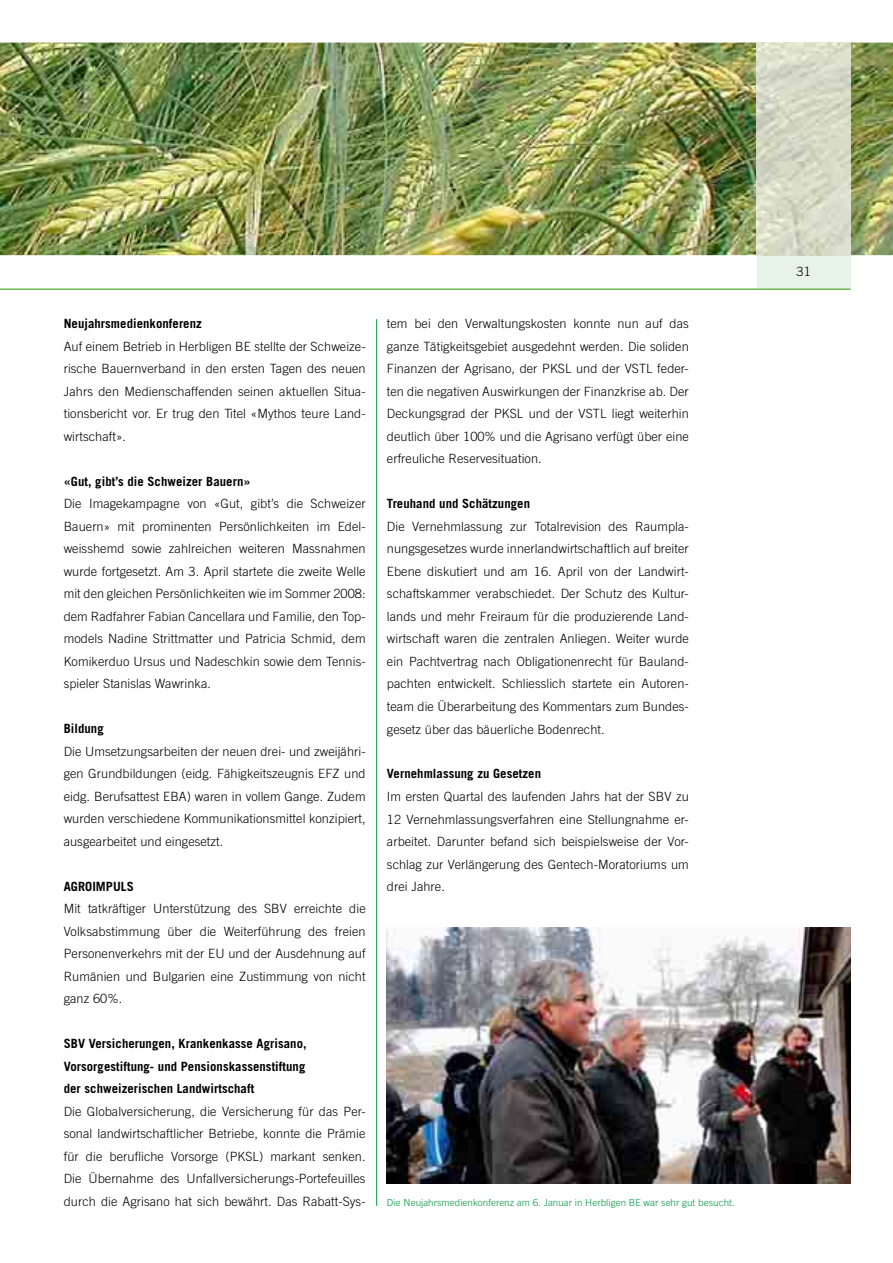
<style>
.page{position:relative;width:893px;height:1263px;background:#fff}
.page>*{position:absolute;margin:0;border:0;box-sizing:border-box;transform-origin:0 0}
.t1{font:300 12.75px/22.5px "Trade Gothic LT Std";letter-spacing:.005em;color:#000;text-align:justify}
.t2{font:700 12.75px/22.5px "Trade Gothic LT Std";letter-spacing:.005em;color:#000;text-align:justify}
.t3{font:300 9.75px "Trade Gothic LT Std";letter-spacing:.01em;color:#00963f}
</style>
<div class="page">
<img style="left:0;top:43px;width:893px;height:212px">
<div style="left:757px;top:255px;width:93px;height:34px;background:#e7f2e8"></div>
<img style="left:757px;top:43px;width:93px;height:212px">
<hr style="left:0;top:288px;width:850px;height:2px;background:#73b958">
<hr style="left:376px;top:319px;width:1px;height:887px;background:#00963f">
<img style="left:387px;top:927px;width:463px;height:256px">
<p class="t2" style="left:64px;top:314px;width:140px">Neujahrsmedienkonferenz</p>
<p class="t1" style="left:64px;top:336px;width:303px">Auf einem Betrieb in Herbligen BE stellte der Schweize&shy;rische Bauernverband in den ersten Tagen des neuen Jahrs den Medienschaffenden seinen aktuellen Situa&shy;tionsbericht vor. Er trug den Titel «Mythos teure Land&shy;wirtschaft».</p>
<p class="t2" style="left:64px;top:471px;width:188px">«Gut, gibt’s die Schweizer Bauern»</p>
<p class="t1" style="left:64px;top:494px;width:303px">Die Imagekampagne von «Gut, gibt’s die Schweizer Bauern» mit prominenten Persönlichkeiten im Edel&shy;weisshemd sowie zahlreichen weiteren Massnahmen wurde fortgesetzt. Am 3. April startete die zweite Welle mit den gleichen Persönlichkeiten wie im Sommer 2008: dem Radfahrer Fabian Cancellara und Familie, den Top&shy;models Nadine Strittmatter und Patricia Schmid, dem Komikerduo Ursus und Nadeschkin sowie dem Tennis&shy;spieler Stanislas Wawrinka.</p>
<p class="t2" style="left:64px;top:719px;width:42px">Bildung</p>
<p class="t1" style="left:64px;top:741px;width:303px">Die Umsetzungsarbeiten der neuen drei- und zweijähri&shy;gen Grundbildungen (eidg. Fähigkeitszeugnis EFZ und eidg. Berufsattest EBA) waren in vollem Gange. Zudem wurden verschiedene Kommunikationsmittel konzipiert, ausgearbeitet und eingesetzt.</p>
<p class="t2" style="left:64px;top:876px;width:72px">AGROIMPULS</p>
<p class="t1" style="left:64px;top:899px;width:303px">Mit tatkräftiger Unterstützung des SBV erreichte die Volksabstimmung über die Weiterführung des freien Personenverkehrs mit der EU und der Ausdehnung auf Rumänien und Bulgarien eine Zustimmung von nicht ganz 60%.</p>
<p class="t2" style="left:64px;top:1034px;width:244px">SBV Versicherungen, Krankenkasse Agrisano, Vorsorgestiftung- und Pensionskassenstiftung der schweizerischen Landwirtschaft</p>
<p class="t1" style="left:64px;top:1101px;width:303px">Die Globalversicherung, die Versicherung für das Per&shy;sonal landwirtschaftlicher Betriebe, konnte die Prämie für die berufliche Vorsorge (PKSL) markant senken.<br>Die Übernahme des Unfallversicherungs-Portefeuilles durch die Agrisano hat sich bewährt. Das Rabatt-Sys-</p>
<p class="t1" style="left:387px;top:314px;width:303px">tem bei den Verwaltungskosten konnte nun auf das ganze Tätigkeitsgebiet ausgedehnt werden. Die soliden Finanzen der Agrisano, der PKSL und der VSTL feder&shy;ten die negativen Auswirkungen der Finanzkrise ab. Der Deckungsgrad der PKSL und der VSTL liegt weiterhin deutlich über 100% und die Agrisano verfügt über eine erfreuliche Reservesituation.</p>
<p class="t2" style="left:387px;top:494px;width:145px">Treuhand und Schätzungen</p>
<p class="t1" style="left:387px;top:516px;width:303px">Die Vernehmlassung zur Totalrevision des Raumpla&shy;nungsgesetzes wurde innerlandwirtschaftlich auf breiter Ebene diskutiert und am 16. April von der Landwirt&shy;schaftskammer verabschiedet. Der Schutz des Kultur&shy;lands und mehr Freiraum für die produzierende Land&shy;wirtschaft waren die zentralen Anliegen. Weiter wurde ein Pachtvertrag nach Obligationenrecht für Bauland&shy;pachten entwickelt. Schliesslich startete ein Autoren&shy;team die Überarbeitung des Kommentars zum Bundes&shy;gesetz über das bäuerliche Bodenrecht.</p>
<p class="t2" style="left:387px;top:764px;width:156px">Vernehmlassung zu Gesetzen</p>
<p class="t1" style="left:387px;top:786px;width:303px">Im ersten Quartal des laufenden Jahrs hat der SBV zu 12 Vernehmlassungsverfahren eine Stellungnahme er&shy;arbeitet. Darunter befand sich beispielsweise der Vor&shy;schlag zur Verlängerung des Gentech-Moratoriums um drei Jahre.</p>
<p class="t3" style="left:387px;top:1199px;width:349px">Die Neujahrsmedienkonferenz am 6. Januar in Herbligen BE war sehr gut besucht.</p>
<p class="t1" style="left:796px;top:262px;width:16px">31</p>
</div>
